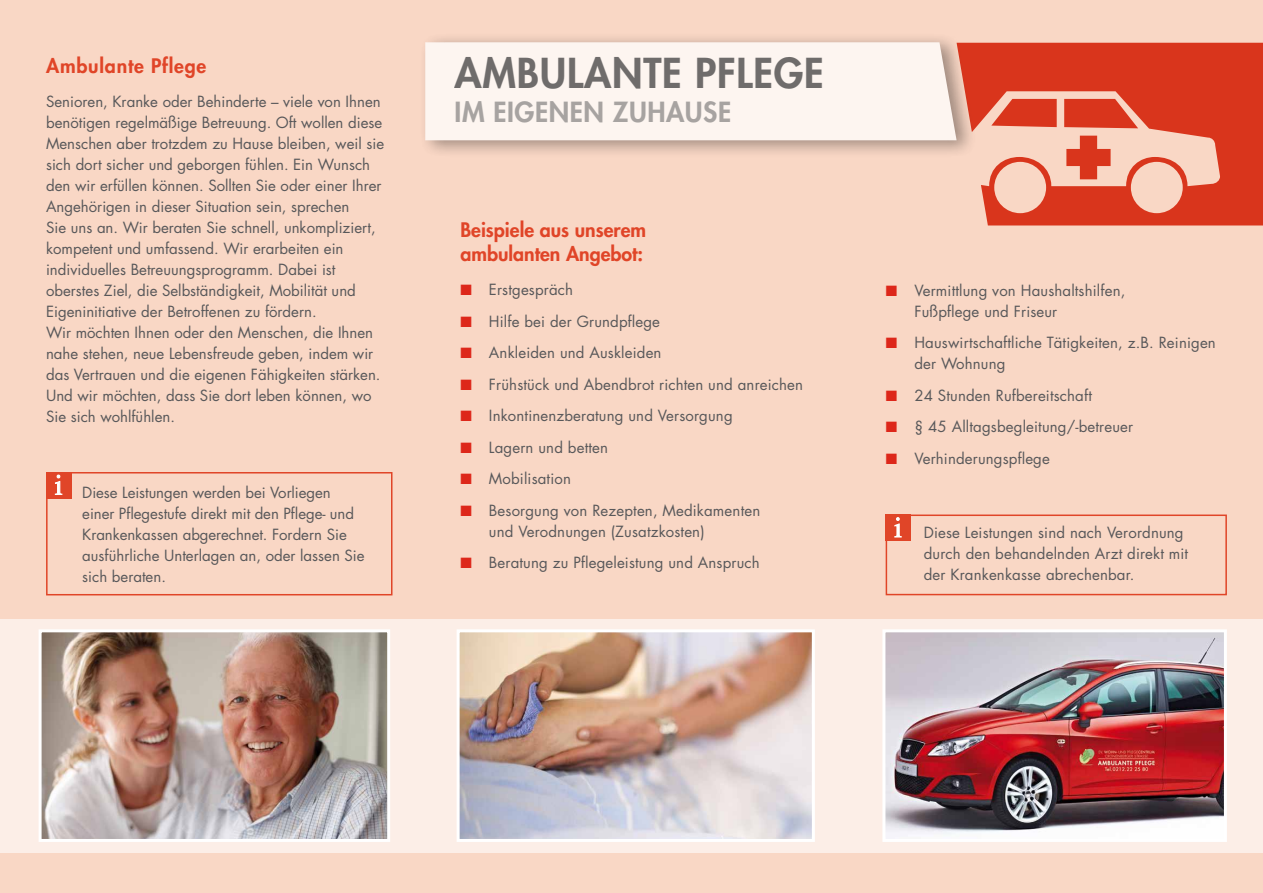
<style>
.page{position:relative;width:1263px;height:893px;background:#f9d7c5}
.page>*{position:absolute;margin:0;border:0;box-sizing:border-box;transform-origin:0 0}
.t1{font:800 40.05px "Futura Std";letter-spacing:.02em;color:#707172}
.t2{font:800 27px "Futura Std";letter-spacing:.02em;color:#a9aaac}
.t3{font:800 19.5px/24px "Futura Std";color:#e04528}
.t4{font:800 19.5px "Futura Std";letter-spacing:.04em;color:#e04528}
.t5{font:15px/21px "Futura Std";color:#58585a}
.s1{color:#dd271a}
</style>
<div class="page">
<div style="left:0;top:619px;width:1263px;height:234px;background:#fceee7"></div>
<img style="left:43px;top:633px;width:343px;height:205px">
<div style="left:39px;top:629px;width:351px;height:213px;border:3px solid #fff"></div>
<img style="left:461px;top:633px;width:350px;height:205px">
<div style="left:457px;top:629px;width:358px;height:213px;border:3px solid #fff"></div>
<div style="left:418px;top:32px;width:559px;height:126px;background:#000;opacity:.48"></div>
<div style="left:425px;top:42px;width:531px;height:98px;background:#fdf5f0"></div>
<img style="left:886px;top:633px;width:337px;height:205px">
<div style="left:882px;top:629px;width:345px;height:213px;border:3px solid #fff"></div>
<div style="left:46px;top:472px;width:346px;height:123px;border:2px solid #e04528"></div>
<div style="left:46px;top:472px;width:26px;height:26px;background:#e04528"></div>
<svg style="left:55px;top:475px;width:7px;height:20px"></svg>
<div style="left:886px;top:514px;width:341px;height:81px;border:2px solid #e04528"></div>
<div style="left:886px;top:514px;width:25px;height:27px;background:#e04528"></div>
<svg style="left:894px;top:517px;width:7px;height:20px"></svg>
<svg style="left:956px;top:43px;width:307px;height:182px;fill:#d9351c"></svg>
<h3 class="t4" style="left:46px;top:53px;width:162px">Ambulante Pflege</h3>
<p class="t5" style="left:46px;top:91px;width:340px">Senioren, Kranke oder Behinderte – viele von Ihnen benötigen regelmäßige Betreuung. Oft wollen diese Menschen aber trotzdem zu Hause bleiben, weil sie sich dort sicher und geborgen fühlen. Ein Wunsch den wir erfüllen können. Sollten Sie oder einer Ihrer Angehörigen in dieser Situation sein, sprechen<br>Sie uns an. Wir beraten Sie schnell, unkompliziert, kompetent und umfassend. Wir erarbeiten ein individuelles Betreuungsprogramm. Dabei ist oberstes Ziel, die Selbständigkeit, Mobilität und Eigeninitiative der Betroffenen zu fördern.<br>Wir möchten Ihnen oder den Menschen, die Ihnen nahe stehen, neue Lebensfreude geben, indem wir das Vertrauen und die eigenen Fähigkeiten stärken.<br>Und wir möchten, dass Sie dort leben können, wo Sie sich wohlfühlen.</p>
<p class="t5" style="left:82px;top:482px;width:284px">Diese Leistungen werden bei Vorliegen einer Pflegestufe direkt mit den Pflege- und Krankenkassen abgerechnet. Fordern Sie ausführliche Unterlagen an, oder lassen Sie sich beraten.</p>
<h1 class="t1" style="left:455px;top:48px;width:371px">AMBULANTE PFLEGE</h1>
<h2 class="t2" style="left:455px;top:95px;width:278px">IM EIGENEN ZUHAUSE</h2>
<h3 class="t3" style="left:460px;top:218px;width:187px">Beispiele aus unserem ambulanten Angebot:</h3>
<p class="t5" style="left:460px;top:280px;width:114px"><span class="s1">■</span> Erstgespräch</p>
<p class="t5" style="left:460px;top:311px;width:201px"><span class="s1">■</span> Hilfe bei der Grundpflege</p>
<p class="t5" style="left:460px;top:343px;width:203px"><span class="s1">■</span> Ankleiden und Auskleiden</p>
<p class="t5" style="left:460px;top:374px;width:344px"><span class="s1">■</span> Frühstück und Abendbrot richten und anreichen</p>
<p class="t5" style="left:460px;top:406px;width:274px"><span class="s1">■</span> Inkontinenzberatung und Versorgung</p>
<p class="t5" style="left:460px;top:437px;width:149px"><span class="s1">■</span> Lagern und betten</p>
<p class="t5" style="left:460px;top:469px;width:112px"><span class="s1">■</span> Mobilisation</p>
<p class="t5" style="left:489px;top:500px;width:273px;text-indent:-28px"><span class="s1">■</span> Besorgung von Rezepten, Medikamenten und Verodnungen (Zusatzkosten)</p>
<p class="t5" style="left:460px;top:553px;width:301px"><span class="s1">■</span> Beratung zu Pflegeleistung und Anspruch</p>
<p class="t5" style="left:914px;top:280px;width:212px;text-indent:-28px"><span class="s1">■</span> Vermittlung von Haushaltshilfen,<br>Fußpflege und Friseur</p>
<p class="t5" style="left:914px;top:332px;width:303px;text-indent:-28px"><span class="s1">■</span> Hauswirtschaftliche Tätigkeiten, z.B. Reinigen der Wohnung</p>
<p class="t5" style="left:886px;top:385px;width:208px"><span class="s1">■</span> 24 Stunden Rufbereitschaft</p>
<p class="t5" style="left:886px;top:416px;width:249px"><span class="s1">■</span> § 45 Alltagsbegleitung/-betreuer</p>
<p class="t5" style="left:886px;top:448px;width:165px"><span class="s1">■</span> Verhinderungspflege</p>
<p class="t5" style="left:924px;top:522px;width:266px">Diese Leistungen sind nach Verordnung durch den behandelnden Arzt direkt mit der Krankenkasse abrechenbar.</p>
</div>
